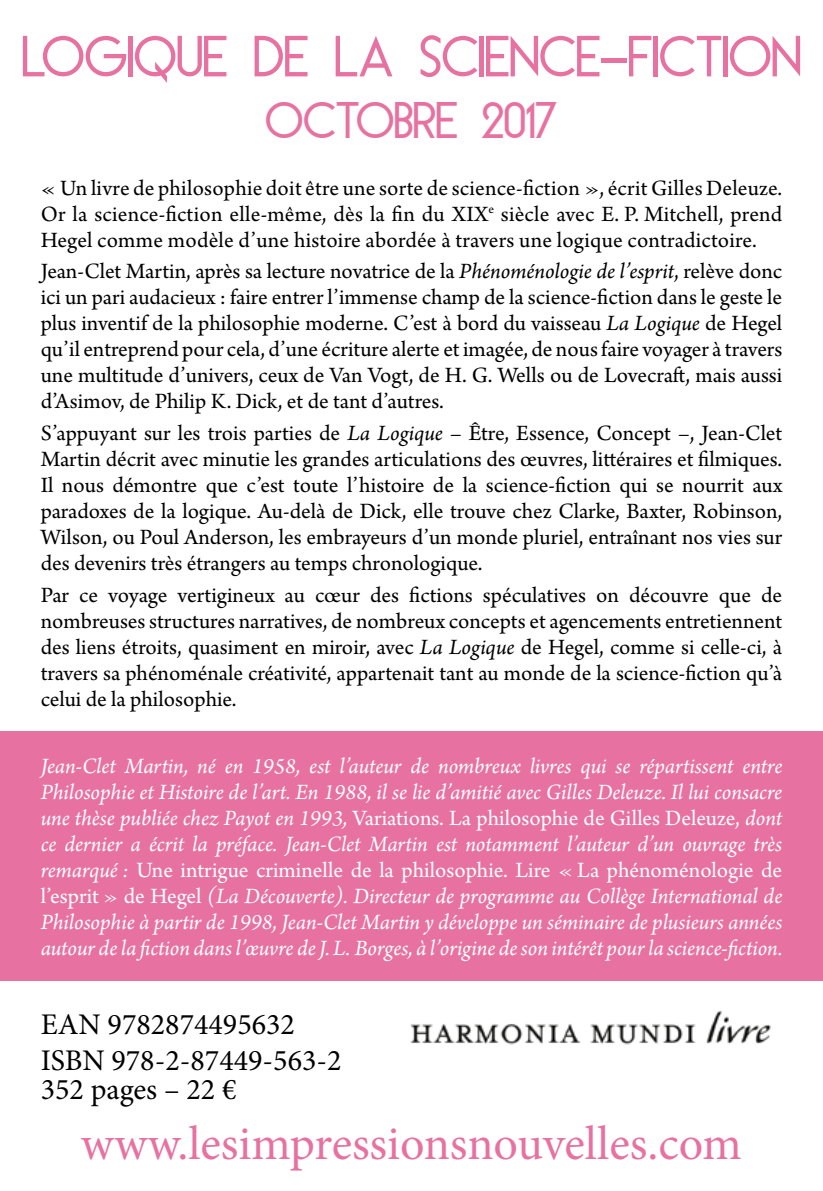
<style>
.page{position:relative;width:823px;height:1191px;background:#fff}
.page>*{position:absolute;margin:0;border:0;box-sizing:border-box;transform-origin:0 0}
.t1{font:54px "Essence Sans Bold";letter-spacing:-.02em;color:#e772a1}
.t2{font:48px "Minion Pro";color:#e772a1}
.t3{font:48px "Essence Sans Bold";letter-spacing:-.02em;color:#e772a1}
.t4{font:30px/36px "Minion Pro";color:#000}
.t5{font:23px/26px "Arno Pro";color:#000;text-align:justify}
.t6{font:italic 23px/26px "Arno Pro";letter-spacing:-.005em;color:#fff;text-align:justify}
.s1{font-style:italic}
.s2{font-style:normal}
</style>
<div class="page">
<img style="left:410px;top:1011px;width:361px;height:34px">
<div style="left:0;top:731px;width:822px;height:250px;background:#e772a1"></div>
<h1 class="t1" style="left:21px;top:20px;width:781px">LOGIQUE DE LA SCIENCE-FICTION</h1>
<h2 class="t3" style="left:265px;top:88px;width:294px">OCTOBRE 2017</h2>
<p class="t5" style="left:41px;top:176px;width:742px">« Un livre de philosophie doit être une sorte de science-fiction », écrit Gilles Deleuze.<br>Or la science-fiction elle-même, dès la fin du XIX<sup>e</sup> siècle avec E. P. Mitchell, prend Hegel comme modèle d’une histoire abordée à travers une logique contradictoire.</p>
<p class="t5" style="left:41px;top:259px;width:742px">Jean-Clet Martin, après sa lecture novatrice de la <span class="s1">Phénoménologie de l’esprit</span>, relève donc ici un pari audacieux : faire entrer l’immense champ de la science-fiction dans le geste le plus inventif de la philosophie moderne. C’est à bord du vaisseau <span class="s1">La Logique</span> de Hegel qu’il entreprend pour cela, d’une écriture alerte et imagée, de nous faire voyager à travers une multitude d’univers, ceux de Van Vogt, de H. G. Wells ou de Lovecraft, mais aussi d’Asimov, de Philip K. Dick, et de tant d’autres.</p>
<p class="t5" style="left:41px;top:421px;width:742px">S’appuyant sur les trois parties de <span class="s1">La Logique</span> – Être, Essence, Concept –, Jean-Clet Martin décrit avec minutie les grandes articulations des œuvres, littéraires et filmiques.<br>Il nous démontre que c’est toute l’histoire de la science-fiction qui se nourrit aux paradoxes de la logique. Au-delà de Dick, elle trouve chez Clarke, Baxter, Robinson, Wilson, ou Poul Anderson, les embrayeurs d’un monde pluriel, entraînant nos vies sur des devenirs très étrangers au temps chronologique.</p>
<p class="t5" style="left:41px;top:583px;width:742px">Par ce voyage vertigineux au cœur des fictions spéculatives on découvre que de nombreuses structures narratives, de nombreux concepts et agencements entretiennent des liens étroits, quasiment en miroir, avec <span class="s1">La Logique</span> de Hegel, comme si celle-ci, à travers sa phénoménale créativité, appartenait tant au monde de la science-fiction qu’à celui de la philosophie.</p>
<p class="t6" style="left:41px;top:754px;width:742px">Jean-Clet Martin, né en 1958, est l’auteur de nombreux livres qui se répartissent entre Philosophie et Histoire de l’art. En 1988, il se lie d’amitié avec Gilles Deleuze. Il lui consacre une thèse publiée chez Payot en 1993, <span class="s2">Variations. La philosophie de Gilles Deleuze,</span> dont ce dernier a écrit la préface. Jean-Clet Martin est notamment l’auteur d’un ouvrage très remarqué : <span class="s2">Une intrigue criminelle de la philosophie. Lire « La phénoménologie de l’esprit » de Hegel</span> (La Découverte). Directeur de programme au Collège International de Philosophie à partir de 1998, Jean-Clet Martin y développe un séminaire de plusieurs années autour de la fiction dans l’œuvre de J. L. Borges, à l’origine de son intérêt pour la science-fiction.</p>
<h3 class="t4" style="left:41px;top:1006px;width:302px">EAN 9782874495632<br>ISBN 978-2-87449-563-2</h3>
<h3 class="t4" style="left:41px;top:1071px;width:197px">352 pages – 22 €</h3>
<h2 class="t2" style="left:81px;top:1111px;width:662px">www.lesimpressionsnouvelles.com</h2>
</div>
